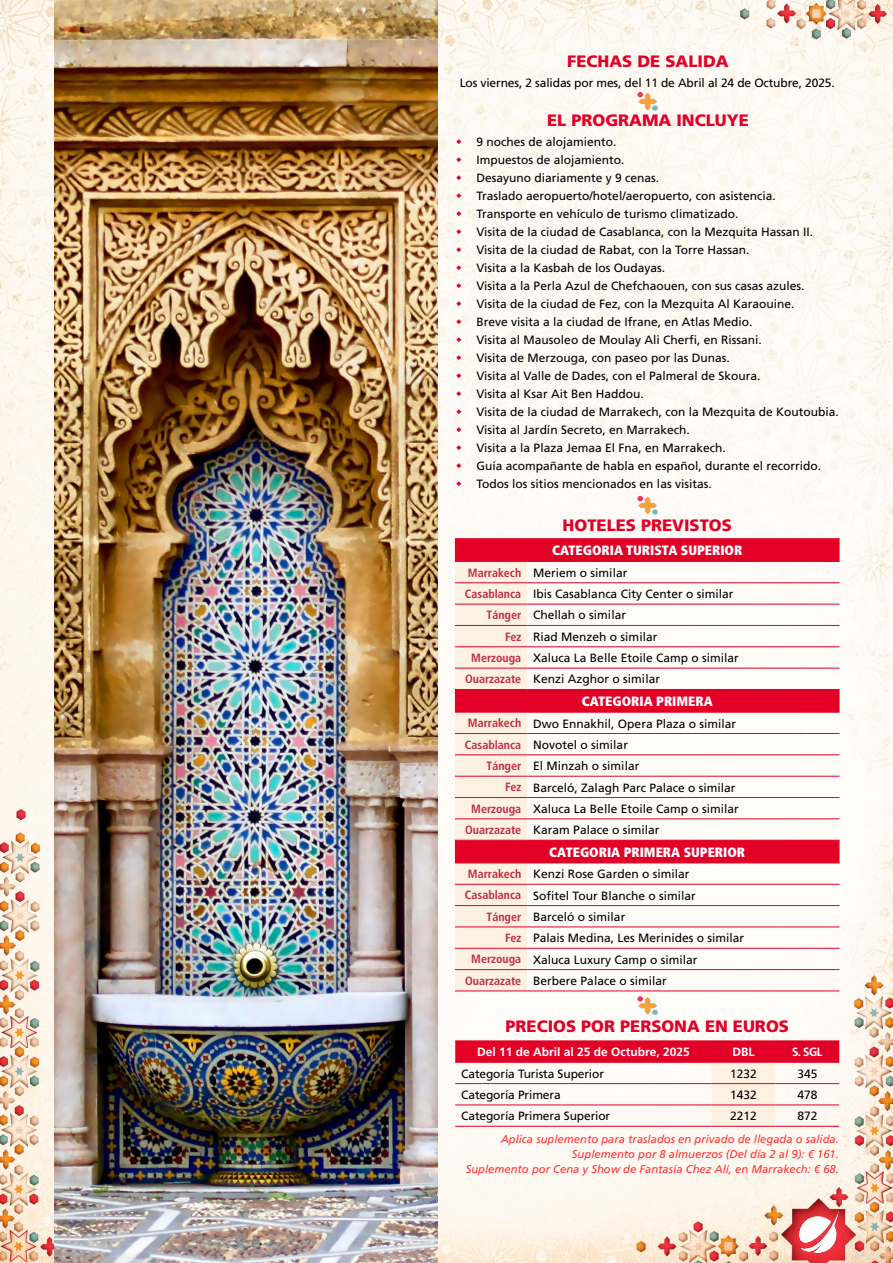
<style>
.page{position:relative;width:893px;height:1263px;background:#fff}
.page>*{position:absolute;margin:0;border:0;box-sizing:border-box;transform-origin:0 0}
.t1{font:900 16.5px "Frutiger";color:#e20027}
.t2{font:900 condensed 13.5px "Frutiger";color:#fff}
.t3{font:12px/18px "Frutiger";color:#000}
.t4{font:700 12px "Frutiger";color:#fff}
.t5{font:700 12px "Frutiger";color:#fff;scale:.95 1}
.t6{font:italic 11.25px/15px "Frutiger";color:#ff3235;text-align:right}
.s1{font-weight:700;font-stretch:condensed;color:#c22a3d}
.s2{font-family:"Avenir";font-weight:500}
</style>
<div class="page">
<img style="left:0;top:0;width:893px;height:1263px">
<img style="left:800px;top:1210px;width:39px;height:43px">
<svg style="left:455px;top:539px;width:384px;height:323px"></svg>
<svg style="left:455px;top:562px;width:72px;height:428px;background:#f9d5cc"></svg>
<hr style="left:455px;top:538px;width:72px;height:1px;background:#e20027">
<hr style="left:527px;top:538px;width:312px;height:1px;background:#e20027">
<hr style="left:455px;top:561px;width:72px;height:1px;background:#e20027">
<hr style="left:455px;top:582px;width:72px;height:1px;background:#e20027">
<hr style="left:455px;top:604px;width:72px;height:1px;background:#e20027">
<hr style="left:455px;top:625px;width:72px;height:1px;background:#e20027">
<hr style="left:455px;top:646px;width:72px;height:1px;background:#e20027">
<hr style="left:455px;top:668px;width:72px;height:1px;background:#e20027">
<hr style="left:455px;top:689px;width:72px;height:1px;background:#e20027">
<hr style="left:455px;top:712px;width:72px;height:1px;background:#e20027">
<hr style="left:455px;top:733px;width:72px;height:1px;background:#e20027">
<hr style="left:455px;top:754px;width:72px;height:1px;background:#e20027">
<hr style="left:455px;top:776px;width:72px;height:1px;background:#e20027">
<hr style="left:455px;top:797px;width:72px;height:1px;background:#e20027">
<hr style="left:455px;top:818px;width:72px;height:1px;background:#e20027">
<hr style="left:455px;top:840px;width:72px;height:1px;background:#e20027">
<hr style="left:455px;top:862px;width:72px;height:1px;background:#e20027">
<hr style="left:455px;top:884px;width:72px;height:1px;background:#e20027">
<hr style="left:455px;top:905px;width:72px;height:1px;background:#e20027">
<hr style="left:455px;top:926px;width:72px;height:1px;background:#e20027">
<hr style="left:455px;top:948px;width:72px;height:1px;background:#e20027">
<hr style="left:455px;top:969px;width:72px;height:1px;background:#e20027">
<hr style="left:455px;top:990px;width:72px;height:1px;background:#e20027">
<hr style="left:527px;top:561px;width:312px;height:1px;background:#e20027">
<hr style="left:527px;top:582px;width:312px;height:1px;background:#e20027">
<hr style="left:527px;top:604px;width:312px;height:1px;background:#e20027">
<hr style="left:527px;top:625px;width:312px;height:1px;background:#e20027">
<hr style="left:527px;top:646px;width:312px;height:1px;background:#e20027">
<hr style="left:527px;top:668px;width:312px;height:1px;background:#e20027">
<hr style="left:527px;top:689px;width:312px;height:1px;background:#e20027">
<hr style="left:527px;top:712px;width:312px;height:1px;background:#e20027">
<hr style="left:527px;top:733px;width:312px;height:1px;background:#e20027">
<hr style="left:527px;top:754px;width:312px;height:1px;background:#e20027">
<hr style="left:527px;top:776px;width:312px;height:1px;background:#e20027">
<hr style="left:527px;top:797px;width:312px;height:1px;background:#e20027">
<hr style="left:527px;top:818px;width:312px;height:1px;background:#e20027">
<hr style="left:527px;top:840px;width:312px;height:1px;background:#e20027">
<hr style="left:527px;top:862px;width:312px;height:1px;background:#e20027">
<hr style="left:527px;top:884px;width:312px;height:1px;background:#e20027">
<hr style="left:527px;top:905px;width:312px;height:1px;background:#e20027">
<hr style="left:527px;top:926px;width:312px;height:1px;background:#e20027">
<hr style="left:527px;top:948px;width:312px;height:1px;background:#e20027">
<hr style="left:527px;top:969px;width:312px;height:1px;background:#e20027">
<hr style="left:527px;top:990px;width:312px;height:1px;background:#e20027">
<svg style="left:455px;top:1041px;width:384px;height:85px"></svg>
<hr style="left:455px;top:1040px;width:257px;height:1px;background:#e20027">
<hr style="left:712px;top:1040px;width:63px;height:1px;background:#e20027">
<hr style="left:775px;top:1040px;width:64px;height:1px;background:#e20027">
<hr style="left:455px;top:1062px;width:257px;height:1px;background:#e20027">
<hr style="left:712px;top:1062px;width:63px;height:1px;background:#e20027">
<hr style="left:775px;top:1062px;width:64px;height:1px;background:#e20027">
<hr style="left:455px;top:1083px;width:257px;height:1px;background:#e20027">
<hr style="left:455px;top:1104px;width:257px;height:1px;background:#e20027">
<hr style="left:455px;top:1126px;width:257px;height:1px;background:#e20027">
<hr style="left:712px;top:1083px;width:63px;height:1px;background:#e20027">
<hr style="left:712px;top:1104px;width:63px;height:1px;background:#e20027">
<hr style="left:712px;top:1126px;width:63px;height:1px;background:#e20027">
<hr style="left:775px;top:1083px;width:64px;height:1px;background:#e20027">
<hr style="left:775px;top:1104px;width:64px;height:1px;background:#e20027">
<hr style="left:775px;top:1126px;width:64px;height:1px;background:#e20027">
<img style="left:54px;top:0;width:383px;height:1263px">
<svg style="left:637px;top:996px;width:21px;height:19px"></svg>
<svg style="left:637px;top:496px;width:21px;height:18px"></svg>
<svg style="left:637px;top:92px;width:21px;height:19px"></svg>
<svg style="left:456px;top:139px;width:5px;height:5px"></svg>
<svg style="left:456px;top:157px;width:5px;height:5px"></svg>
<svg style="left:456px;top:175px;width:5px;height:5px"></svg>
<svg style="left:456px;top:193px;width:5px;height:5px"></svg>
<svg style="left:456px;top:211px;width:5px;height:5px"></svg>
<svg style="left:456px;top:229px;width:5px;height:5px"></svg>
<svg style="left:456px;top:247px;width:5px;height:5px"></svg>
<svg style="left:456px;top:265px;width:5px;height:5px"></svg>
<svg style="left:456px;top:283px;width:5px;height:5px"></svg>
<svg style="left:456px;top:301px;width:5px;height:5px"></svg>
<svg style="left:456px;top:319px;width:5px;height:5px"></svg>
<svg style="left:456px;top:337px;width:5px;height:5px"></svg>
<svg style="left:456px;top:355px;width:5px;height:5px"></svg>
<svg style="left:456px;top:373px;width:5px;height:5px"></svg>
<svg style="left:456px;top:391px;width:5px;height:5px"></svg>
<svg style="left:456px;top:409px;width:5px;height:5px"></svg>
<svg style="left:456px;top:427px;width:5px;height:5px"></svg>
<svg style="left:456px;top:445px;width:5px;height:5px"></svg>
<svg style="left:456px;top:463px;width:5px;height:5px"></svg>
<svg style="left:456px;top:481px;width:5px;height:5px"></svg>
<h1 class="t1" style="left:567px;top:51px;width:163px">FECHAS DE SALIDA</h1>
<p class="t3" style="left:460px;top:74px;width:377px">Los viernes, 2 salidas por mes, del 11 de Abril al 24 de Octubre, 2025.</p>
<h1 class="t1" style="left:547px;top:110px;width:203px">EL PROGRAMA INCLUYE</h1>
<p class="t3" style="left:476px;top:132px;width:364px">9 noches de alojamiento.<br>Impuestos de alojamiento.<br>Desayuno diariamente y 9 cenas.<br>Traslado aeropuerto/hotel/aeropuerto, con asistencia.<br>Transporte en vehículo de turismo climatizado.<br>Visita de la ciudad de Casablanca, con la Mezquita Hassan II.<br>Visita de la ciudad de Rabat, con la Torre Hassan.<br>Visita a la Kasbah de los Oudayas.<br>Visita a la Perla Azul de Chefchaouen, con sus casas azules.<br>Visita de la ciudad de Fez, con la Mezquita Al Karaouine.<br>Breve visita a la ciudad de Ifrane, en Atlas Medio.<br>Visita al Mausoleo de Moulay Ali Cherfi, en Rissani.<br>Visita de Merzouga, con paseo por las Dunas.<br>Visita al Valle de Dades, con el Palmeral de Skoura.<br>Visita al Ksar Ait Ben Haddou.<br>Visita de la ciudad de Marrakech, con la Mezquita de Koutoubia.<br>Visita al Jardín Secreto, en Marrakech.<br>Visita a la Plaza Jemaa El Fna, en Marrakech.<br>Guía acompañante de habla en español, durante el recorrido.<br>Todos los sitios mencionados en las visitas.</p>
<h1 class="t1" style="left:563px;top:515px;width:171px">HOTELES PREVISTOS</h1>
<p class="t2" style="left:552px;top:542px;width:192px">CATEGORIA TURISTA SUPERIOR</p>
<p class="t3" style="left:468px;top:563px;width:161px"><span class="s1">Marrakech</span> Meriem o similar</p>
<p class="t3" style="left:465px;top:585px;width:270px"><span class="s1">Casablanca</span> Ibis Casablanca City Center o similar</p>
<p class="t3" style="left:487px;top:606px;width:141px"><span class="s1">Tánger</span> Chellah o similar</p>
<p class="t3" style="left:505px;top:627px;width:154px"><span class="s1">Fez</span> Riad Menzeh o similar</p>
<p class="t3" style="left:471px;top:649px;width:269px"><span class="s1">Merzouga</span> Xaluca La Belle Etoile Camp o similar</p>
<p class="t3" style="left:465px;top:670px;width:196px"><span class="s1">Ouarzazate</span> Kenzi Azghor o similar</p>
<p class="t2" style="left:582px;top:693px;width:132px">CATEGORIA PRIMERA</p>
<p class="t3" style="left:468px;top:714px;width:270px"><span class="s1">Marrakech</span> Dwo Ennakhil, Opera Plaza o similar</p>
<p class="t3" style="left:465px;top:735px;width:165px"><span class="s1">Casablanca</span> Novotel o similar</p>
<p class="t3" style="left:487px;top:757px;width:154px"><span class="s1">Tánger</span> El Minzah o similar</p>
<p class="t3" style="left:505px;top:778px;width:232px"><span class="s1">Fez</span> Barceló, Zalagh Parc Palace o similar</p>
<p class="t3" style="left:471px;top:799px;width:269px"><span class="s1">Merzouga</span> Xaluca La Belle Etoile Camp o similar</p>
<p class="t3" style="left:465px;top:821px;width:196px"><span class="s1">Ouarzazate</span> Karam Palace o similar</p>
<p class="t2" style="left:549px;top:844px;width:197px">CATEGORIA PRIMERA SUPERIOR</p>
<p class="t3" style="left:468px;top:865px;width:223px"><span class="s1">Marrakech</span> Kenzi Rose Garden o similar</p>
<p class="t3" style="left:465px;top:886px;width:232px"><span class="s1">Casablanca</span> Sofitel Tour Blanche o similar</p>
<p class="t3" style="left:487px;top:908px;width:140px"><span class="s1">Tánger</span> Barceló o similar</p>
<p class="t3" style="left:505px;top:929px;width:240px"><span class="s1">Fez</span> Palais Medina, Les Merinides o similar</p>
<p class="t3" style="left:471px;top:950px;width:228px"><span class="s1">Merzouga</span> Xaluca Luxury Camp o similar</p>
<p class="t3" style="left:465px;top:972px;width:203px"><span class="s1">Ouarzazate</span> Berbere Palace o similar</p>
<h1 class="t1" style="left:506px;top:1016px;width:285px">PRECIOS POR PERSONA EN EUROS</h1>
<p class="t4" style="left:477px;top:1045px;width:214px">Del 11 de Abril al 25 de Octubre, 2025</p>
<p class="t4" style="left:732px;top:1045px;width:23px">DBL</p>
<p class="t5" style="left:792px;top:1045px;width:34px">S. SGL</p>
<p class="t3" style="left:461px;top:1064px;width:144px">Categoría Turista Superior</p>
<p class="t3" style="left:730px;top:1064px;width:28px">1232</p>
<p class="t3" style="left:797px;top:1064px;width:22px">345</p>
<p class="t3" style="left:461px;top:1086px;width:101px">Categoría Primera</p>
<p class="t3" style="left:730px;top:1086px;width:28px">1432</p>
<p class="t3" style="left:797px;top:1086px;width:22px">478</p>
<p class="t3" style="left:461px;top:1107px;width:151px">Categoría Primera Superior</p>
<p class="t3" style="left:730px;top:1107px;width:28px">2212</p>
<p class="t3" style="left:797px;top:1107px;width:22px">872</p>
<p class="t6" style="left:466px;top:1132px;width:375px">Aplica suplemento para traslados en privado de llegada o salida.<br>Suplemento por 8 almuerzos (Del día 2 al 9): <span class="s2">€</span> 161.<br>Suplemento por Cena y Show de Fantasía Chez Alí, en Marrakech: <span class="s2">€</span> 68.</p>
</div>
